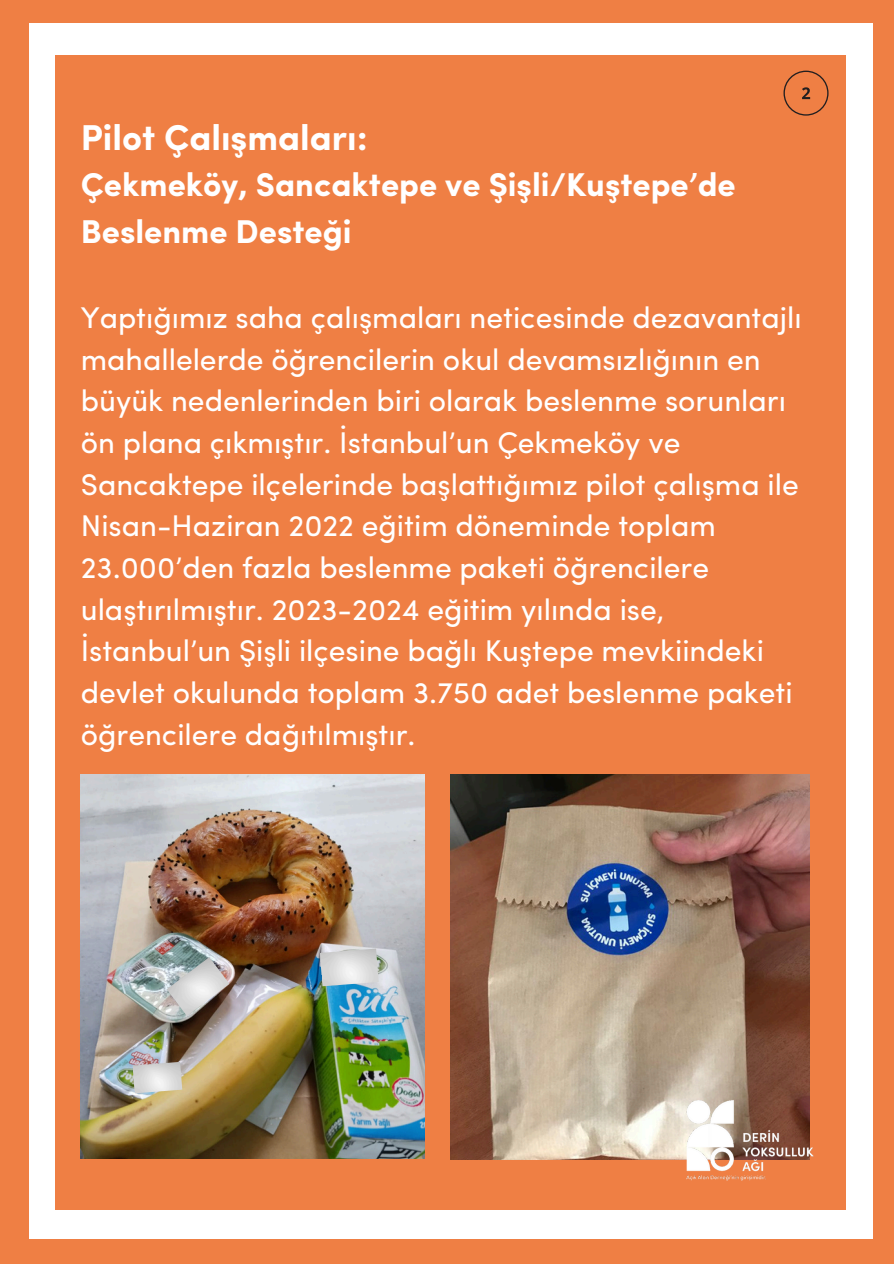
<style>
.page{position:relative;width:894px;height:1264px;background:#fff}
.page>*{position:absolute;margin:0;border:0;box-sizing:border-box;transform-origin:0 0}
.t1{font:700 36px "Sofia Pro";color:#fff}
.t2{font:700 33px/46.2px "Sofia Pro";color:#fff}
.t3{font:30px/41.7px "Sofia Pro";color:#fff}
</style>
<div class="page">
<div style="left:0;top:0;width:893px;height:1263px;background:#ef7f44"></div>
<div style="left:29px;top:24px;width:843px;height:1215px;background:#fff"></div>
<div style="left:55px;top:55px;width:790px;height:1154px;background:#ef7f44"></div>
<img style="left:81px;top:774px;width:343px;height:384px">
<img style="left:320px;top:948px;width:58px;height:38px">
<img style="left:167px;top:957px;width:62px;height:58px">
<img style="left:132px;top:1061px;width:50px;height:32px">
<img style="left:450px;top:774px;width:359px;height:385px">
<img style="left:672px;top:1086px;width:142px;height:95px">
<svg style="left:783px;top:71px;width:45px;height:45px"></svg>
<p class="t1" style="left:81px;top:123px;width:288px">Pilot Çalışmaları:</p>
<p class="t2" style="left:81px;top:165px;width:656px">Çekmeköy, Sancaktepe ve Şişli/Kuştepe’de<br>Beslenme Desteği</p>
<h1 class="t3" style="left:81px;top:299px;width:722px">Yaptığımız saha çalışmaları neticesinde dezavantajlı mahallelerde öğrencilerin okul devamsızlığının en büyük nedenlerinden biri olarak beslenme sorunları ön plana çıkmıştır. İstanbul’un Çekmeköy ve Sancaktepe ilçelerinde başlattığımız pilot çalışma ile Nisan-Haziran 2022 eğitim döneminde toplam 23.000’den fazla beslenme paketi öğrencilere ulaştırılmıştır. 2023-2024 eğitim yılında ise, İstanbul’un Şişli ilçesine bağlı Kuştepe mevkiindeki devlet okulunda toplam 3.750 adet beslenme paketi öğrencilere dağıtılmıştır.</h1>
</div>
